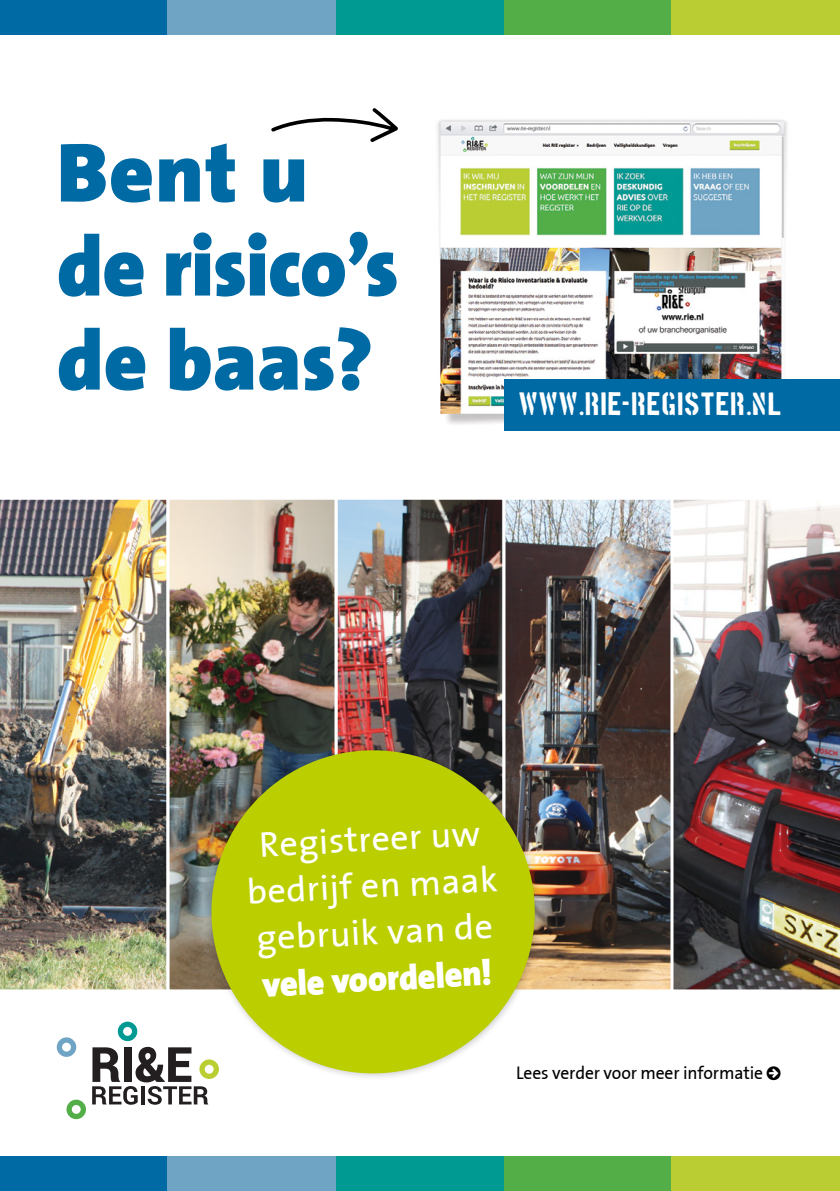
<style>
.page{position:relative;width:840px;height:1191px;background:#fff}
.page>*{position:absolute;margin:0;border:0;box-sizing:border-box;transform-origin:0 0}
.t1{font:900 84.6px/94px "The Sans";color:#006aa4}
.t2{font:35.6px/46.6px "The Sans Plain";color:#fff;text-align:center}
.t3{font:900 35.6px "The Sans";color:#fff}
.t4{font:25.6px "Boston Traffic";letter-spacing:.01em;color:#fff}
.t5{font:18.2px "The Sans Plain";letter-spacing:-.01em;color:#000}
</style>
<div class="page">
<img style="left:170px;top:501px;width:163px;height:487px">
<img style="left:0;top:499px;width:166px;height:491px">
<img style="left:506px;top:501px;width:163px;height:487px">
<img style="left:673px;top:499px;width:166px;height:491px">
<img style="left:338px;top:501px;width:163px;height:242px">
<div style="left:502px;top:497px;width:171px;height:495px;border:3px solid #fff"></div>
<div style="left:166px;top:497px;width:171px;height:495px;border:3px solid #fff"></div>
<div style="left:0;top:1156px;width:168px;height:35px;background:#006aa4"></div>
<div style="left:0;top:0;width:168px;height:35px;background:#006aa4"></div>
<div style="left:168px;top:1156px;width:168px;height:35px;background:#6fa4c4"></div>
<div style="left:168px;top:0;width:168px;height:35px;background:#6fa4c4"></div>
<div style="left:336px;top:1156px;width:167px;height:35px;background:#009a92"></div>
<div style="left:336px;top:0;width:167px;height:35px;background:#009a92"></div>
<div style="left:503px;top:1156px;width:168px;height:35px;background:#53ae47"></div>
<div style="left:503px;top:0;width:168px;height:35px;background:#53ae47"></div>
<div style="left:671px;top:1156px;width:168px;height:35px;background:#bacd32"></div>
<div style="left:671px;top:0;width:168px;height:35px;background:#bacd32"></div>
<svg style="left:66px;top:1099px;width:20px;height:20px"></svg>
<svg style="left:92px;top:1021px;width:116px;height:83px"></svg>
<svg style="left:57px;top:1037px;width:19px;height:19px"></svg>
<img style="left:437px;top:120px;width:350px;height:304px">
<svg style="left:271px;top:108px;width:126px;height:34px"></svg>
<div style="left:205px;top:743px;width:337px;height:339px;background:#000;opacity:.23"></div>
<svg style="left:207px;top:746px;width:332px;height:331px;fill:#bbce00"></svg>
<div style="left:504px;top:379px;width:335px;height:52px;background:#006aa4"></div>
<h1 class="t1" style="left:57px;top:124px;width:343px">Bent u de risico’s de baas?</h1>
<p class="t4" style="left:518px;top:392px;width:265px">WWW.RIE-REGISTER.NL</p>
<p class="t2" style="left:243px;top:821px;width:253px;rotate:-3deg">Registreer uw bedrijf en maak gebruik van de</p>
<p class="t3" style="left:260px;top:954px;width:231px;rotate:-3deg">vele voordelen!</p>
<p class="t5" style="left:516px;top:1057px;width:248px">Lees verder voor meer informatie</p>
</div>
